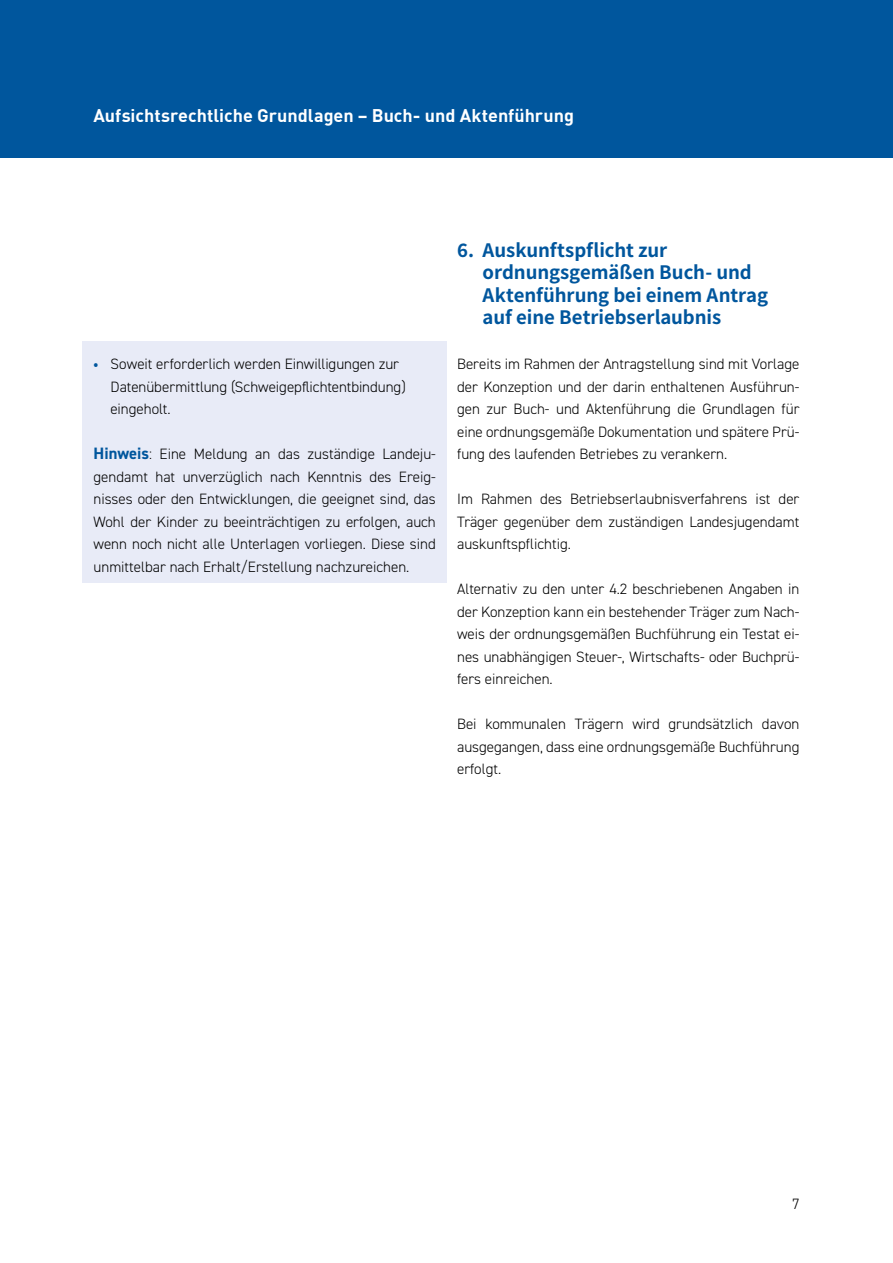
<style>
.page{position:relative;width:893px;height:1263px;background:#fff}
.page>*{position:absolute;margin:0;border:0;box-sizing:border-box;transform-origin:0 0}
.t1{font:21px/22.5px "Source Sans Variable";letter-spacing:-.005em;color:#00569d}
.t2{font:700 18px "DIN";color:#fff}
.t3{font:300 15px/22.5px "DIN2014";color:#000;text-align:justify}
.s1{font-family:"Source Sans Variable";font-weight:400;color:#00569d}
.s2{font-weight:700;font-size:16.5px;color:#00569d}
</style>
<div class="page">
<div style="left:0;top:0;width:893px;height:157px;background:#00569d"></div>
<div style="left:82px;top:341px;width:364px;height:242px;background:#e8ebf7"></div>
<p class="t2" style="left:94px;top:103px;width:482px">Aufsichtsrechtliche Grundlagen – Buch- und Aktenführung</p>
<p class="t3" style="left:111px;top:353px;width:297px;text-align:left;text-indent:-17px"><span class="s1">•</span> Soweit erforderlich werden Einwilligungen zur<br>Datenübermittlung (Schweigepflichtentbindung) eingeholt.</p>
<p class="t3" style="left:94px;top:443px;width:344px"><span class="s2">Hinweis</span>: Eine Meldung an das zuständige Landeju&shy;gendamt hat unverzüglich nach Kenntnis des Ereig&shy;nisses oder den Entwicklungen, die geeignet sind, das Wohl der Kinder zu beeinträchtigen zu erfolgen, auch wenn noch nicht alle Unterlagen vorliegen. Diese sind unmittelbar nach Erhalt/Erstellung nachzureichen.</p>
<h1 class="t1" style="left:483px;top:238px;width:287px;text-indent:-26px">6. Auskunftspflicht zur ordnungsgemäßen Buch- und<br>Aktenführung bei einem Antrag auf eine Betriebserlaubnis</h1>
<p class="t3" style="left:457px;top:353px;width:344px">Bereits im Rahmen der Antragstellung sind mit Vorlage der Konzeption und der darin enthaltenen Ausführun&shy;gen zur Buch- und Aktenführung die Grundlagen für eine ordnungsgemäße Dokumentation und spätere Prü&shy;fung des laufenden Betriebes zu verankern.</p>
<p class="t3" style="left:457px;top:488px;width:344px">Im Rahmen des Betriebserlaubnisverfahrens ist der Träger gegenüber dem zuständigen Landesjugendamt auskunftspflichtig.</p>
<p class="t3" style="left:457px;top:578px;width:344px">Alternativ zu den unter 4.2 beschriebenen Angaben in der Konzeption kann ein bestehender Träger zum Nach&shy;weis der ordnungsgemäßen Buchführung ein Testat ei&shy;nes unabhängigen Steuer-, Wirtschafts- oder Buchprü&shy;fers einreichen.</p>
<p class="t3" style="left:457px;top:713px;width:344px">Bei kommunalen Trägern wird grundsätzlich davon ausgegangen, dass eine ordnungsgemäße Buchführung erfolgt.</p>
<p class="t3" style="left:792px;top:1193px;width:9px">7</p>
</div>
